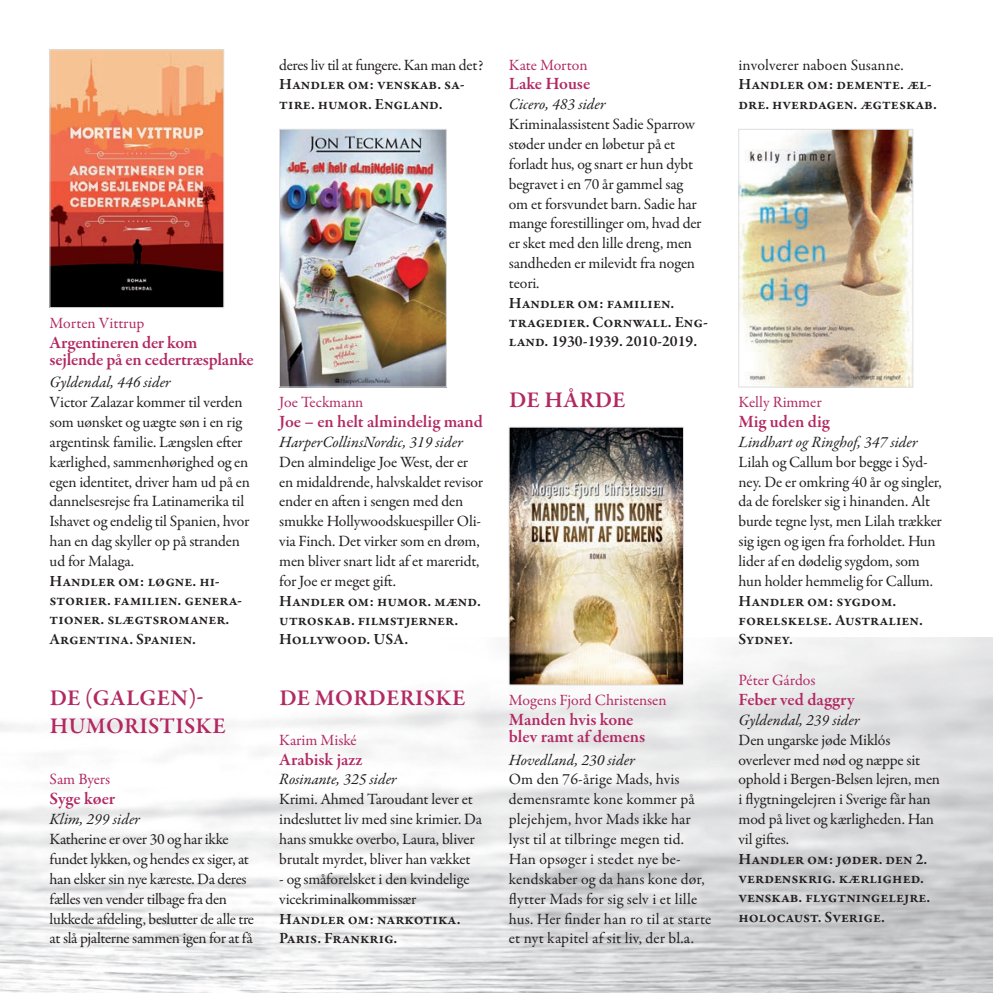
<style>
.page{position:relative;width:993px;height:993px;background:#fff}
.page>*{position:absolute;margin:0;border:0;box-sizing:border-box;transform-origin:0 0}
.t1{font:600 22.75px/28px "Garamond Premr Pro";letter-spacing:.11em;color:#b22962}
.t2{font:600 17.5px/17.5px "Garamond Premr Pro";letter-spacing:-.01em;color:#b22962}
.t3{font:15.75px/19.8px "Garamond Premr Pro";letter-spacing:-.01em;color:#231f20}
.t4{font:600 15.75px/19.2px "Garamond Premr Pro";letter-spacing:-.005em;color:#231f20}
.t5{font:italic 15.75px "Garamond Premr Pro";color:#231f20}
.t6{font:15.75px "Garamond Premr Pro";letter-spacing:-.005em;color:#b22962}
</style>
<div class="page">
<img style="left:52px;top:52px;width:170px;height:254px">
<div style="left:50px;top:50px;width:174px;height:258px;border:1px solid #dddee0"></div>
<svg style="left:49px;top:713px;width:177px;height:41px"></svg>
<img style="left:281px;top:131px;width:163px;height:254px">
<div style="left:279px;top:129px;width:167px;height:258px;border:1px solid #dddee0"></div>
<svg style="left:279px;top:683px;width:186px;height:43px"></svg>
<img style="left:510px;top:429px;width:171px;height:254px">
<div style="left:508px;top:427px;width:175px;height:258px;border:1px solid #dddee0"></div>
<img style="left:740px;top:131px;width:170px;height:254px">
<div style="left:738px;top:129px;width:174px;height:258px;border:1px solid #dddee0"></div>
<p class="t3" style="left:279px;top:55px;width:205px">deres liv til at fungere. Kan man det?</p>
<p class="t4" style="left:279px;top:75px;width:187px">Handler om: venskab. sa&shy;tire. humor. England.</p>
<p class="t6" style="left:50px;top:313px;width:96px">Morten Vittrup</p>
<p class="t2" style="left:50px;top:333px;width:205px">Argentineren der kom sejlende på en cedertræsplanke</p>
<p class="t5" style="left:50px;top:372px;width:123px">Gyldendal, 446 sider</p>
<p class="t3" style="left:50px;top:392px;width:202px">Victor Zalazar kommer til verden som uønsket og uægte søn i en rig argentinsk familie. Længslen efter kærlighed, sammenhørighed og en egen identitet, driver ham ud på en dannelsesrejse fra Latinamerika til<br>Ishavet og endelig til Spanien, hvor han en dag skyller op på stranden ud for Malaga.</p>
<p class="t4" style="left:50px;top:571px;width:194px">Handler om: løgne. hi&shy;storier. familien. genera&shy;tioner. slægtsromaner.<br>Argentina. Spanien.</p>
<h1 class="t1" style="left:50px;top:684px;width:155px">De (galgen)- hum</h1>
<h1 class="t1" style="left:106px;top:712px;width:121px">oristiske</h1>
<p class="t6" style="left:50px;top:769px;width:62px">Sam Byers</p>
<p class="t2" style="left:50px;top:790px;width:67px">Syge køer</p>
<p class="t5" style="left:50px;top:809px;width:92px">Klim, 299 sider</p>
<p class="t3" style="left:50px;top:829px;width:206px">Katherine er over 30 og har ikke fundet lykken, og hendes ex siger, at han elsker sin nye kæreste. Da deres fælles ven vender tilbage fra den lukkede afdeling, beslutter de alle tre at slå pjalterne sammen igen for at få</p>
<p class="t6" style="left:279px;top:392px;width:86px">Joe Teckmann</p>
<p class="t2" style="left:279px;top:413px;width:205px">Joe – en helt almindelig mand</p>
<p class="t5" style="left:279px;top:432px;width:185px">HarperCollinsNordic, 319 sider</p>
<p class="t3" style="left:279px;top:452px;width:205px">Den almindelige Joe West, der er en midaldrende, halvskaldet revisor ender en aften i sengen med den smukke Hollywoodskuespiller Oli&shy;via Finch. Det virker som en drøm, men bliver snart lidt af et mareridt, for Joe er meget gift.</p>
<p class="t4" style="left:279px;top:591px;width:203px">Handler om: humor. mænd. utroskab. filmstjerner.<br>Hollywood. USA.</p>
<h1 class="t1" style="left:279px;top:684px;width:187px">De morderiske</h1>
<p class="t6" style="left:279px;top:730px;width:79px">Karim Miské</p>
<p class="t2" style="left:279px;top:750px;width:85px">Arabisk jazz</p>
<p class="t5" style="left:279px;top:769px;width:119px">Rosinante, 325 sider</p>
<p class="t3" style="left:279px;top:789px;width:204px">Krimi. Ahmed Taroudant lever et indesluttet liv med sine krimier. Da hans smukke overbo, Laura, bliver brutalt myrdet, bliver han vækket</p>
<p class="t3" style="left:279px;top:869px;width:192px">- og småforelsket i den kvindelige vicekriminalkommissær</p>
<p class="t4" style="left:279px;top:908px;width:183px">Handler om: narkotika.<br>Paris. Frankrig.</p>
<p class="t6" style="left:508px;top:55px;width:80px">Kate Morton</p>
<p class="t2" style="left:508px;top:75px;width:83px">Lake House</p>
<p class="t5" style="left:508px;top:94px;width:98px">Cicero, 483 sider</p>
<p class="t3" style="left:508px;top:115px;width:194px">Kriminalassistent Sadie Sparrow støder under en løbetur på et forladt hus, og snart er hun dybt begravet i en 70 år gammel sag om et forsvundet barn. Sadie har mange forestillinger om, hvad der er sket med den lille dreng, men sandheden er milevidt fra nogen teori.</p>
<p class="t4" style="left:508px;top:293px;width:201px">Handler om: familien. tragedier. Cornwall. Eng&shy;land. 1930-1939. 2010-2019.</p>
<h1 class="t1" style="left:509px;top:386px;width:118px">De hårde</h1>
<p class="t6" style="left:508px;top:690px;width:159px">Mogens Fjord Christensen</p>
<p class="t2" style="left:508px;top:710px;width:138px">Manden hvis kone blev ramt af demens</p>
<p class="t5" style="left:508px;top:749px;width:127px">Hovedland, 230 sider</p>
<p class="t3" style="left:508px;top:769px;width:204px">Om den 76-årige Mads, hvis demensramte kone kommer på plejehjem, hvor Mads ikke har lyst til at tilbringe megen tid.<br>Han opsøger i stedet nye be&shy;kendskaber og da hans kone dør, flytter Mads for sig selv i et lille hus. Her finder han ro til at starte et nyt kapitel af sit liv, der bl.a.</p>
<p class="t3" style="left:738px;top:55px;width:166px">involverer naboen Susanne.</p>
<p class="t4" style="left:738px;top:75px;width:200px">Handler om: demente. æl&shy;dre. hverdagen. ægteskab.</p>
<p class="t6" style="left:738px;top:392px;width:85px">Kelly Rimmer</p>
<p class="t2" style="left:738px;top:413px;width:93px">Mig uden dig</p>
<p class="t5" style="left:738px;top:432px;width:181px">Lindhart og Ringhof, 347 sider</p>
<p class="t3" style="left:738px;top:452px;width:205px">Lilah og Callum bor begge i Syd&shy;ney. De er omkring 40 år og singler, da de forelsker sig i hinanden. Alt burde tegne lyst, men Lilah trækker sig igen og igen fra forholdet. Hun lider af en dødelig sygdom, som hun holder hemmelig for Callum.</p>
<p class="t4" style="left:738px;top:591px;width:186px">Handler om: sygdom. forelskelse. Australien.<br>Sydney.</p>
<p class="t6" style="left:738px;top:670px;width:78px">Péter Gárdos</p>
<p class="t2" style="left:738px;top:691px;width:118px">Feber ved daggry</p>
<p class="t5" style="left:738px;top:709px;width:123px">Gyldendal, 239 sider</p>
<p class="t3" style="left:738px;top:730px;width:203px">Den ungarske jøde Miklós overlever med nød og næppe sit ophold i Bergen-Belsen lejren, men i flygtningelejren i Sverige får han mod på livet og kærligheden. Han vil giftes.</p>
<p class="t4" style="left:738px;top:849px;width:193px">Handler om: jøder. den 2. verdenskrig. kærlighed. venskab. flygtningelejre. holocaust. Sverige.</p>
</div>
